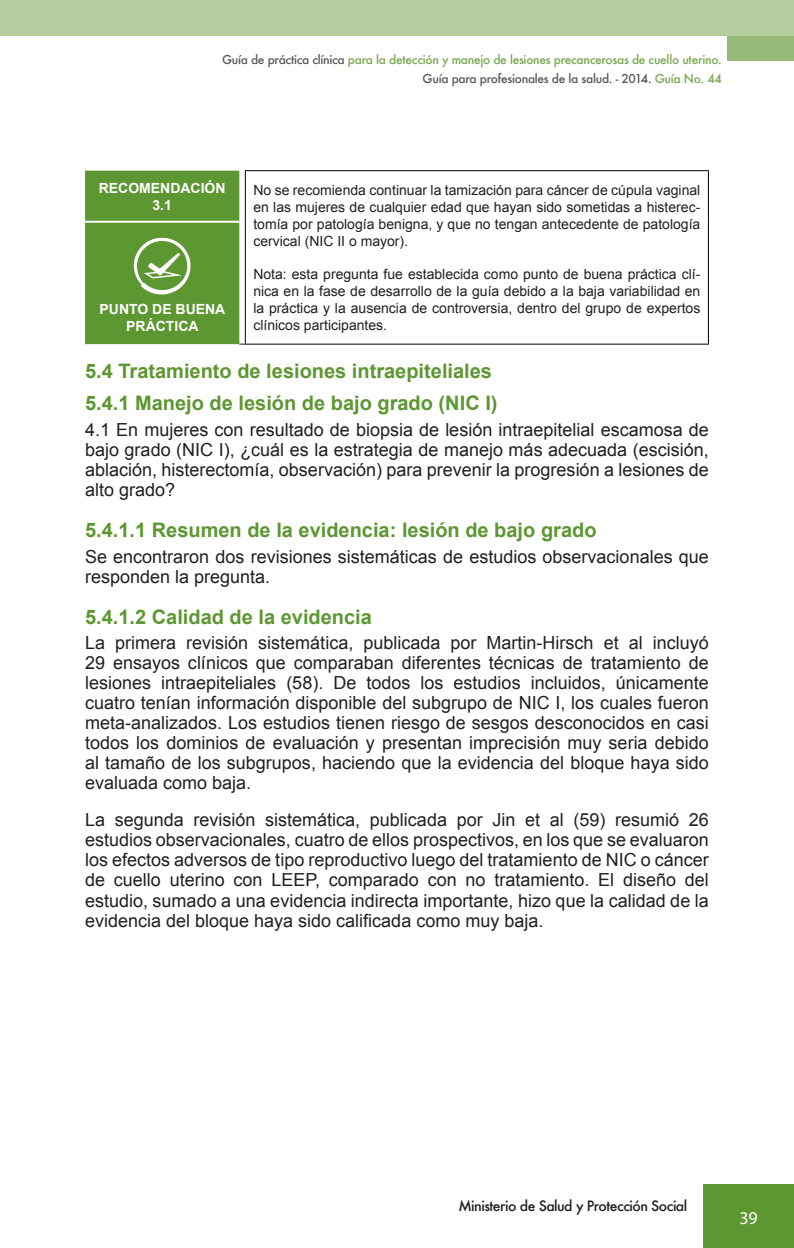
<style>
.page{position:relative;width:794px;height:1248px;background:#fff}
.page>*{position:absolute;margin:0;border:0;box-sizing:border-box;transform-origin:0 0}
.t1{font:700 20px/32.4px "Arial";color:#5c9731}
.t2{font:18px/20px "Arial";color:#231f20;text-align:justify}
.t3{font:18px "Myriad Pro";color:#fff}
.t4{font:14px/16.8px "Arial";color:#231f20;text-align:justify}
.t5{font:700 14px/16.8px "Arial";color:#fff;text-align:center}
.t6{font:500 14px "Futura";letter-spacing:-.035em;color:#231f20}
.t7{font:500 12px/19px "Futura";letter-spacing:-.025em;color:#79a751;text-align:right}
.s1{color:#57585a}
</style>
<div class="page">
<div style="left:727px;top:0;width:67px;height:61px;background:#96b977"></div>
<div style="left:703px;top:1184px;width:91px;height:63px;background:#5c9731"></div>
<div style="left:0;top:0;width:794px;height:35px;background:#b5cc9e"></div>
<hr style="left:245px;top:170px;width:464px;height:1px;background:#000">
<hr style="left:245px;top:343px;width:464px;height:1px;background:#000">
<hr style="left:245px;top:171px;width:1px;height:51px;background:#000">
<hr style="left:708px;top:171px;width:1px;height:51px;background:#000">
<hr style="left:245px;top:222px;width:1px;height:121px;background:#000">
<hr style="left:708px;top:222px;width:1px;height:121px;background:#000">
<svg style="left:85px;top:171px;width:160px;height:173px;background:#689e40"></svg>
<p class="t7" style="left:222px;top:50px;width:501px"><span class="s1">Guía de práctica clínica</span> para la detección y manejo de lesiones precancerosas de cuello uterino.<br><span class="s1">Guía para profesionales de la salud. - 2014.</span> Guía No. 44</p>
<p class="t5" style="left:99px;top:180px;width:128px">RECOMENDACIÓN<br>3.1</p>
<p class="t4" style="left:253px;top:182px;width:448px">No se recomienda continuar la tamización para cáncer de cúpula vaginal en las mujeres de cualquier edad que hayan sido sometidas a histerec&shy;tomía por patología benigna, y que no tengan antecedente de patología cervical (NIC II o mayor).</p>
<p class="t4" style="left:253px;top:266px;width:448px">Nota: esta pregunta fue establecida como punto de buena práctica clí&shy;nica en la fase de desarrollo de la guía debido a la baja variabilidad en la práctica y la ausencia de controversia, dentro del grupo de expertos clínicos participantes.</p>
<p class="t5" style="left:100px;top:301px;width:127px">PUNTO DE BUENA<br>PRÁCTICA</p>
<p class="t1" style="left:85px;top:355px;width:414px">5.4 Tratamiento de lesiones intraepiteliales<br>5.4.1 Manejo de lesión de bajo grado (NIC I)</p>
<p class="t2" style="left:85px;top:419px;width:625px">4.1 En mujeres con resultado de biopsia de lesión intraepitelial escamosa de bajo grado (NIC I), ¿cuál es la estrategia de manejo más adecuada (escisión, ablación, histerectomía, observación) para prevenir la progresión a lesiones de alto grado?</p>
<p class="t1" style="left:85px;top:514px;width:513px">5.4.1.1 Resumen de la evidencia: lesión de bajo grado</p>
<p class="t2" style="left:85px;top:546px;width:625px">Se encontraron dos revisiones sistemáticas de estudios observacionales que responden la pregunta.</p>
<p class="t1" style="left:85px;top:601px;width:288px">5.4.1.2 Calidad de la evidencia</p>
<p class="t2" style="left:85px;top:633px;width:625px">La primera revisión sistemática, publicada por Martin-Hirsch et al incluyó 29 ensayos clínicos que comparaban diferentes técnicas de tratamiento de lesiones intraepiteliales (58). De todos los estudios incluidos, únicamente cuatro tenían información disponible del subgrupo de NIC I, los cuales fueron meta-analizados. Los estudios tienen riesgo de sesgos desconocidos en casi todos los dominios de evaluación y presentan imprecisión muy seria debido al tamaño de los subgrupos, haciendo que la evidencia del bloque haya sido evaluada como baja.</p>
<p class="t2" style="left:85px;top:810px;width:625px">La segunda revisión sistemática, publicada por Jin et al (59) resumió 26 estudios observacionales, cuatro de ellos prospectivos, en los que se evaluaron los efectos adversos de tipo reproductivo luego del tratamiento de NIC o cáncer de cuello uterino con LEEP, comparado con no tratamiento. El diseño del estudio, sumado a una evidencia indirecta importante, hizo que la calidad de la evidencia del bloque haya sido calificada como muy baja.</p>
<p class="t6" style="left:458px;top:1196px;width:230px">Ministerio de Salud y Protección Social</p>
<p class="t3" style="left:739px;top:1206px;width:20px">39</p>
</div>
